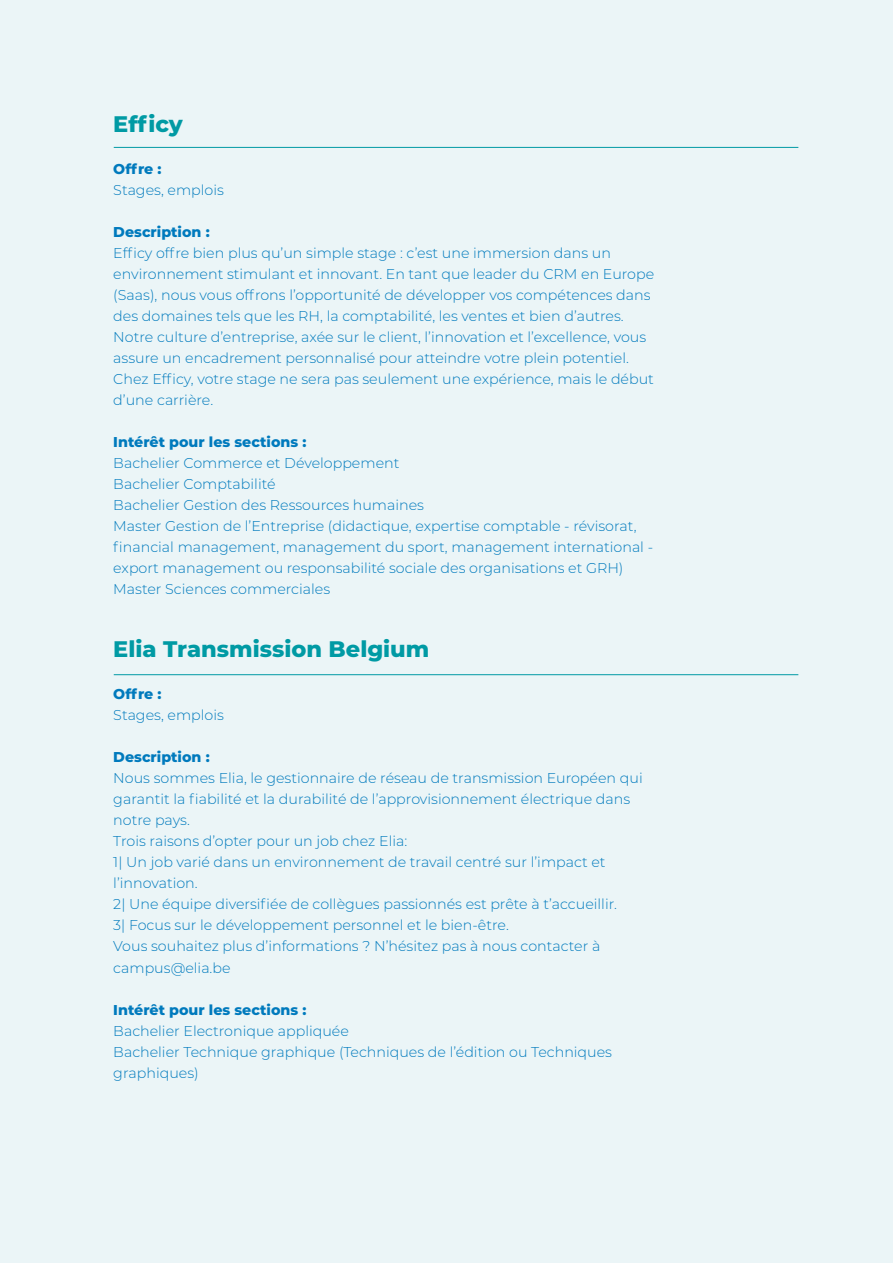
<style>
.page{position:relative;width:893px;height:1263px;background:#ebf5f7}
.page>*{position:absolute;margin:0;border:0;box-sizing:border-box;transform-origin:0 0}
.t1{font:800 22.5px "Montserrat";color:#009aa4}
.t2{font:300 14.25px/21px "Montserrat";color:#007abd}
.t3{font:800 14.25px "Montserrat";color:#007abd}
</style>
<div class="page">
<hr style="left:114px;top:147px;width:684px;height:1px;background:#009aa4">
<hr style="left:114px;top:674px;width:684px;height:1px;background:#009aa4">
<h1 class="t1" style="left:113px;top:108px;width:71px">Efficy</h1>
<p class="t3" style="left:113px;top:159px;width:50px">Offre :</p>
<p class="t2" style="left:113px;top:179px;width:112px">Stages, emplois</p>
<p class="t3" style="left:113px;top:222px;width:98px">Description :</p>
<p class="t2" style="left:113px;top:242px;width:542px">Efficy offre bien plus qu’un simple stage : c’est une immersion dans un environnement stimulant et innovant. En tant que leader du CRM en Europe (Saas), nous vous offrons l’opportunité de développer vos compétences dans des domaines tels que les RH, la comptabilité, les ventes et bien d’autres.<br>Notre culture d’entreprise, axée sur le client, l’innovation et l’excellence, vous assure un encadrement personnalisé pour atteindre votre plein potentiel.<br>Chez Efficy, votre stage ne sera pas seulement une expérience, mais le début d’une carrière.</p>
<p class="t3" style="left:113px;top:432px;width:195px">Intérêt pour les sections :</p>
<p class="t2" style="left:113px;top:452px;width:541px">Bachelier Commerce et Développement<br>Bachelier Comptabilité<br>Bachelier Gestion des Ressources humaines<br>Master Gestion de l’Entreprise (didactique, expertise comptable - révisorat, financial management, management du sport, management international - export management ou responsabilité sociale des organisations et GRH)<br>Master Sciences commerciales</p>
<h1 class="t1" style="left:113px;top:633px;width:318px">Elia Transmission Belgium</h1>
<p class="t3" style="left:113px;top:684px;width:50px">Offre :</p>
<p class="t2" style="left:113px;top:704px;width:112px">Stages, emplois</p>
<p class="t3" style="left:113px;top:747px;width:98px">Description :</p>
<p class="t2" style="left:113px;top:767px;width:531px">Nous sommes Elia, le gestionnaire de réseau de transmission Européen qui garantit la fiabilité et la durabilité de l’approvisionnement électrique dans notre pays.<br>Trois raisons d’opter pour un job chez Elia:<br>1| Un job varié dans un environnement de travail centré sur l’impact et l’innovation.<br>2| Une équipe diversifiée de collègues passionnés est prête à t’accueillir.<br>3| Focus sur le développement personnel et le bien-être.<br>Vous souhaitez plus d’informations ? N’hésitez pas à nous contacter à campus@elia.be</p>
<p class="t3" style="left:113px;top:999px;width:195px">Intérêt pour les sections :</p>
<p class="t2" style="left:113px;top:1019px;width:500px">Bachelier Electronique appliquée<br>Bachelier Technique graphique (Techniques de l’édition ou Techniques graphiques)</p>
</div>
